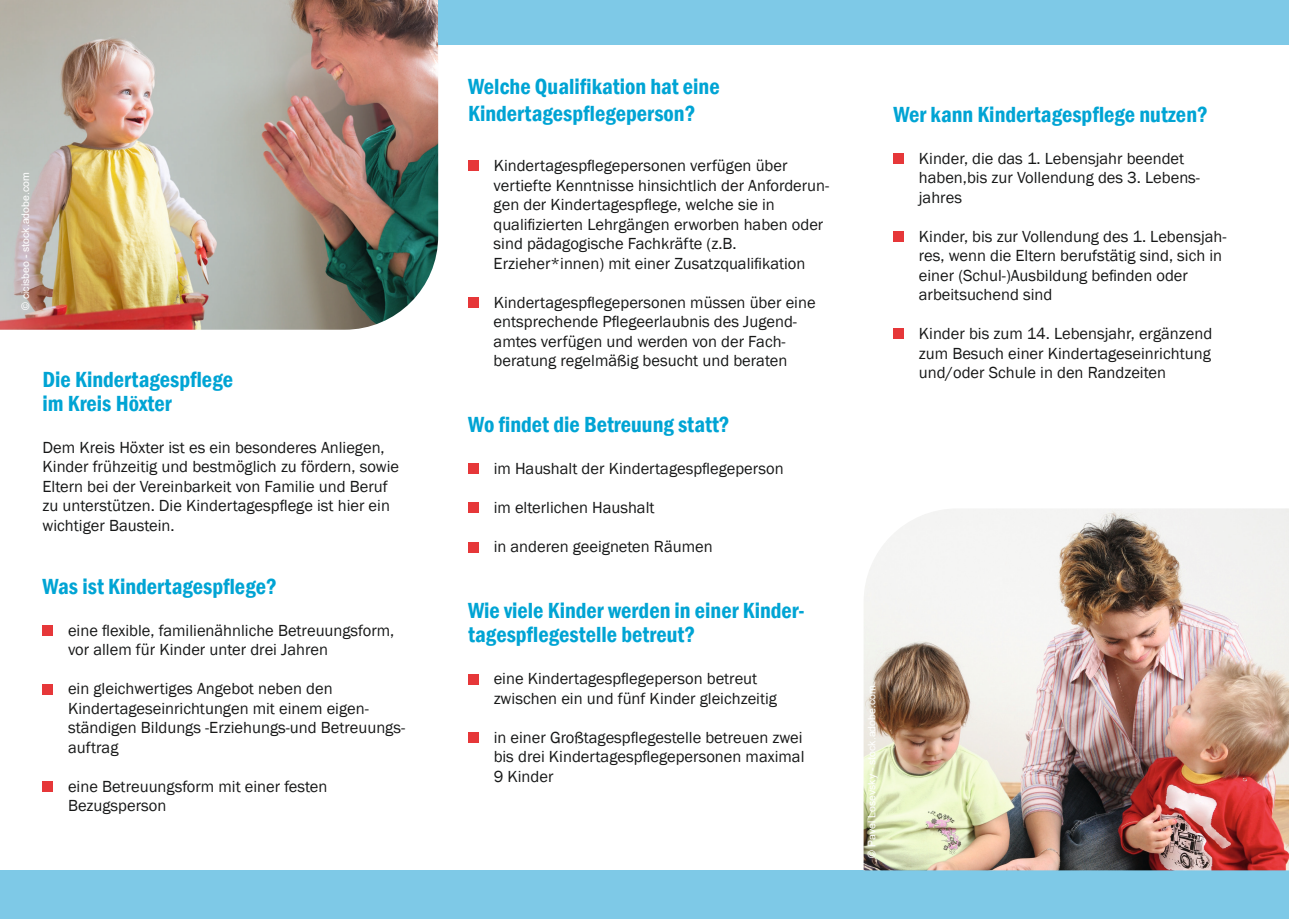
<style>
.page{position:relative;width:1289px;height:919px;background:#fff}
.page>*{position:absolute;margin:0;border:0;box-sizing:border-box;transform-origin:0 0}
.t1{font:600 condensed 22.5px/24px "Franklin Gothic";color:#00a4d4}
.t2{font:16.5px/19.5px "Franklin Gothic";color:#171818}
.t3{font:10.5px "Arial";color:#fff}
</style>
<div class="page">
<div style="left:43px;top:625px;width:10px;height:10px;background:#e63739"></div>
<div style="left:43px;top:683px;width:10px;height:11px;background:#e63739"></div>
<div style="left:43px;top:781px;width:10px;height:10px;background:#e63739"></div>
<div style="left:468px;top:160px;width:10px;height:11px;background:#e63739"></div>
<div style="left:468px;top:297px;width:10px;height:10px;background:#e63739"></div>
<div style="left:468px;top:463px;width:10px;height:11px;background:#e63739"></div>
<div style="left:468px;top:502px;width:10px;height:11px;background:#e63739"></div>
<div style="left:468px;top:541px;width:10px;height:11px;background:#e63739"></div>
<div style="left:468px;top:673px;width:10px;height:11px;background:#e63739"></div>
<div style="left:468px;top:732px;width:10px;height:10px;background:#e63739"></div>
<img style="left:0;top:0;width:438px;height:330px">
<div style="left:0;top:870px;width:1288px;height:48px;background:#7ec9e7"></div>
<div style="left:438px;top:0;width:850px;height:45px;background:#7ec9e7"></div>
<img style="left:863px;top:508px;width:425px;height:362px">
<div style="left:893px;top:153px;width:10px;height:10px;background:#e63739"></div>
<div style="left:893px;top:231px;width:10px;height:10px;background:#e63739"></div>
<div style="left:893px;top:328px;width:10px;height:11px;background:#e63739"></div>
<p class="t3" style="left:18px;top:310px;width:139px;rotate:-90deg">© cicisbeo - stock.adobe.com</p>
<h1 class="t1" style="left:43px;top:367px;width:192px">Die Kindertagespflege im Kreis Höxter</h1>
<p class="t2" style="left:43px;top:437px;width:358px">Dem Kreis Höxter ist es ein besonderes Anliegen, Kinder frühzeitig und bestmöglich zu fördern, sowie Eltern bei der Vereinbarkeit von Familie und Beruf zu unterstützen. Die Kindertagespflege ist hier ein wichtiger Baustein.</p>
<h1 class="t1" style="left:43px;top:574px;width:236px">Was ist Kindertagespflege?</h1>
<p class="t2" style="left:68px;top:620px;width:328px">eine flexible, familienähnliche Betreuungsform, vor allem für Kinder unter drei Jahren</p>
<p class="t2" style="left:68px;top:679px;width:339px">ein gleichwertiges Angebot neben den Kindertageseinrichtungen mit einem eigen&shy;ständigen Bildungs -Erziehungs-und Betreuungs&shy;auftrag</p>
<p class="t2" style="left:68px;top:776px;width:261px">eine Betreuungsform mit einer festen<br>Bezugsperson</p>
<h1 class="t1" style="left:468px;top:73px;width:253px;line-height:27px">Welche Qualifikation hat eine<br>Kindertagespflegeperson?</h1>
<p class="t2" style="left:493px;top:156px;width:337px">Kindertagespflegepersonen verfügen über vertiefte Kenntnisse hinsichtlich der Anforderun&shy;gen der Kindertagespflege, welche sie in qualifizierten Lehrgängen erworben haben oder sind pädagogische Fachkräfte (z.B.<br>Erzieher*innen) mit einer Zusatzqualifikation</p>
<p class="t2" style="left:493px;top:293px;width:323px">Kindertagespflegepersonen müssen über eine entsprechende Pflegeerlaubnis des Jugend&shy;amtes verfügen und werden von der Fach&shy;beratung regelmäßig besucht und beraten</p>
<h1 class="t1" style="left:468px;top:412px;width:263px">Wo findet die Betreuung statt?</h1>
<p class="t2" style="left:493px;top:459px;width:291px">im Haushalt der Kindertagespflegeperson</p>
<p class="t2" style="left:493px;top:498px;width:162px">im elterlichen Haushalt</p>
<p class="t2" style="left:493px;top:537px;width:220px">in anderen geeigneten Räumen</p>
<h1 class="t1" style="left:468px;top:598px;width:338px">Wie viele Kinder werden in einer Kinder&shy;tagespflegestelle betreut?</h1>
<p class="t2" style="left:493px;top:669px;width:285px">eine Kindertagespflegeperson betreut zwischen ein und fünf Kinder gleichzeitig</p>
<p class="t2" style="left:493px;top:728px;width:312px;text-align:justify">in einer Großtagespflegestelle betreuen zwei bis drei Kindertagespflegepersonen maximal 9 Kinder</p>
<h1 class="t1" style="left:893px;top:102px;width:316px">Wer kann Kindertagespflege nutzen?</h1>
<p class="t2" style="left:918px;top:149px;width:283px">Kinder, die das 1. Lebensjahr beendet haben,bis zur Vollendung des 3. Lebens&shy;jahres</p>
<p class="t2" style="left:918px;top:227px;width:309px">Kinder, bis zur Vollendung des 1. Lebensjah&shy;res, wenn die Eltern berufstätig sind, sich in einer (Schul-)Ausbildung befinden oder arbeitsuchend sind</p>
<p class="t2" style="left:918px;top:324px;width:295px;text-align:justify">Kinder bis zum 14. Lebensjahr, ergänzend zum Besuch einer Kindertageseinrichtung und/oder Schule in den Randzeiten</p>
<p class="t3" style="left:864px;top:857px;width:174px;rotate:-90deg">© Pavel Losevsky - stock.adobe.com</p>
</div>
